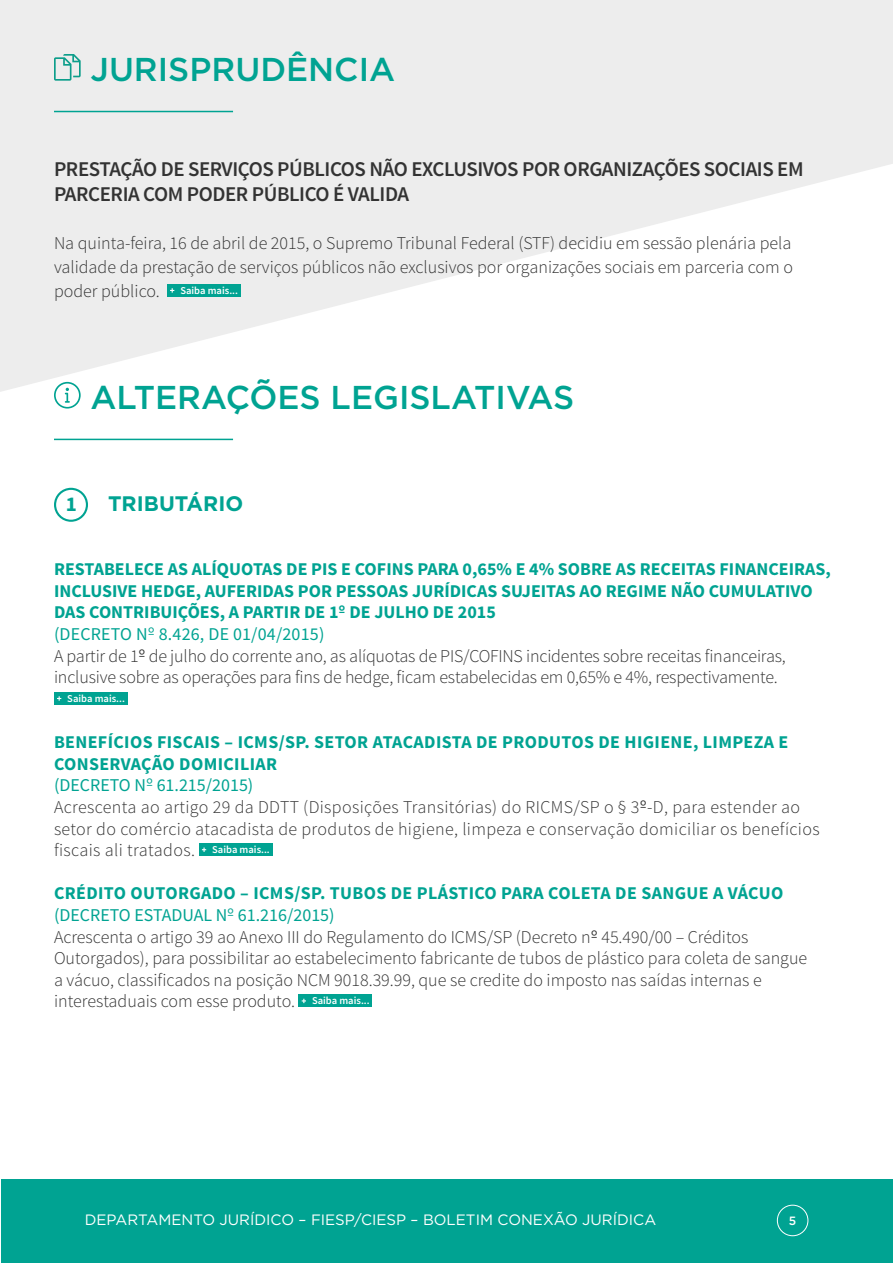
<style>
.page{position:relative;width:893px;height:1263px;background:#fff}
.page>*{position:absolute;margin:0;border:0;box-sizing:border-box;transform-origin:0 0}
.t1{font:500 33px "Gotham";color:#00a392}
.t2{font:600 21px/25.2px "Source Sans Pro";letter-spacing:-.02em;color:#333}
.t3{font:700 21px "Gotham";color:#00a392}
.t4{font:700 21px "Source Sans Pro";color:#00a392}
.t5{font:300 18px/21.6px "Source Sans Pro";color:#333}
.t6{font:700 18px/21.6px "Source Sans Pro";color:#00a392}
.t7{font:300 18px/21.6px "Source Sans Pro";letter-spacing:.02em;color:#333}
.t8{font:15px "Gotham";color:#fff}
.t9{font:500 12px "Gotham";color:#fff}
.t10{font:600 10.5px "Source Sans Pro";color:#fff}
.s1{font-family:"Gotham"}
.s2{font-weight:400}
.s3{font-family:"Gotham";font-weight:400}
.s4{font-weight:300;color:#333}
.s5{font-family:"Gotham";font-weight:400;color:#333}
.s6{font-weight:700;color:#00a392}
.s7{font-weight:400;color:#00a392}
.s8{font-family:"Gotham";font-weight:400;color:#00a392}
</style>
<div class="page">
<div style="left:1px;top:1179px;width:891px;height:83px;background:#00a392"></div>
<div style="left:777px;top:1205px;width:31px;height:31px;border:1px solid #fff;border-radius:50%"></div>
<svg style="left:0;top:0;width:893px;height:392px;fill:#ededed"></svg>
<hr style="left:54px;top:439px;width:179px;height:1px;background:#00a392">
<svg style="left:54px;top:382px;width:27px;height:27px"></svg>
<svg style="left:54px;top:488px;width:34px;height:34px"></svg>
<div style="left:54px;top:692px;width:73px;height:13px;background:#00a392"></div>
<svg style="left:57px;top:696px;width:4px;height:5px"></svg>
<div style="left:199px;top:843px;width:73px;height:13px;background:#00a392"></div>
<svg style="left:202px;top:847px;width:4px;height:5px"></svg>
<div style="left:299px;top:994px;width:73px;height:13px;background:#00a392"></div>
<svg style="left:302px;top:999px;width:4px;height:4px"></svg>
<hr style="left:54px;top:111px;width:179px;height:1px;background:#00a392">
<svg style="left:54px;top:54px;width:27px;height:27px"></svg>
<div style="left:167px;top:284px;width:73px;height:13px;background:#00a392"></div>
<svg style="left:170px;top:288px;width:4px;height:5px"></svg>
<h1 class="t1" style="left:91px;top:47px;width:306px">JURISPRUDÊNCIA</h1>
<p class="t2" style="left:54px;top:157px;width:751px">PRESTAÇÃO DE SERVIÇOS PÚBLICOS NÃO EXCLUSIVOS POR ORGANIZAÇÕES SOCIAIS EM<br>PARCERIA COM PODER PÚBLICO É VALIDA</p>
<p class="t5" style="left:54px;top:231px;width:740px;line-height:24px;text-align:justify">Na quinta-feira, 16 de abril de 2015, o Supremo Tribunal Federal (STF) decidiu em sessão plenária pela validade da prestação de serviços públicos não exclusivos por organizações sociais em parceria com o poder público. <sup>Saiba</sup> <sup>mais...</sup></p>
<h1 class="t1" style="left:91px;top:375px;width:485px">ALTERAÇÕES LEGISLATIVAS</h1>
<p class="t4" style="left:66px;top:491px;width:13px">1</p>
<p class="t3" style="left:108px;top:490px;width:137px">TRIBUTÁRIO</p>
<p class="t6" style="left:54px;top:559px;width:778px">RESTABELECE AS ALÍQUOTAS DE PIS E COFINS PARA 0,65% E 4% SOBRE AS RECEITAS FINANCEIRAS, INCLUSIVE HEDGE, AUFERIDAS POR PESSOAS JURÍDICAS SUJEITAS AO REGIME NÃO CUMULATIVO DAS CONTRIBUIÇÕES, A PARTIR DE 1<span class="s1">º</span> DE JULHO DE 2015<br><span class="s2">(DECRETO N</span><span class="s3">º</span> <span class="s2">8.426, DE 01/04/2015)<br></span><span class="s4">A partir de 1</span><span class="s5">º</span> <span class="s4">de julho do corrente ano, as alíquotas de PIS/COFINS incidentes sobre receitas financeiras, inclusive sobre as operações para fins de hedge, ficam estabelecidas em 0,65% e 4%, respectivamente.</span></p>
<p class="t10" style="left:67px;top:691px;width:59px">Saiba mais...</p>
<p class="t7" style="left:54px;top:731px;width:767px"><span class="s6">BENEFÍCIOS FISCAIS – ICMS/SP. SETOR ATACADISTA DE PRODUTOS DE HIGIENE, LIMPEZA E CONSERVAÇÃO DOMICILIAR<br></span><span class="s7">(DECRETO N</span><span class="s8">º</span> <span class="s7">61.215/2015)<br></span>Acrescenta ao artigo 29 da DDTT (Disposições Transitórias) do RICMS/SP o § 3<span class="s3">º</span>-D, para estender ao setor do comércio atacadista de produtos de higiene, limpeza e conservação domiciliar os benefícios fiscais ali tratados. <sup>Saiba</sup> <sup>mais...</sup></p>
<p class="t5" style="left:54px;top:883px;width:755px"><span class="s6">CRÉDITO OUTORGADO – ICMS/SP. TUBOS DE PLÁSTICO PARA COLETA DE SANGUE A VÁCUO </span><span class="s7">(DECRETO ESTADUAL N</span><span class="s8">º</span> <span class="s7">61.216/2015)<br></span>Acrescenta o artigo 39 ao Anexo III do Regulamento do ICMS/SP (Decreto n<span class="s3">º</span> 45.490/00 – Créditos Outorgados), para possibilitar ao estabelecimento fabricante de tubos de plástico para coleta de sangue a vácuo, classificados na posição NCM 9018.39.99, que se credite do imposto nas saídas internas e interestaduais com esse produto. <sup>Saiba</sup> <sup>mais...</sup></p>
<p class="t8" style="left:85px;top:1210px;width:573px">DEPARTAMENTO JURÍDICO – FIESP/CIESP – BOLETIM CONEXÃO JURÍDICA</p>
<p class="t9" style="left:789px;top:1213px;width:9px">5</p>
</div>
